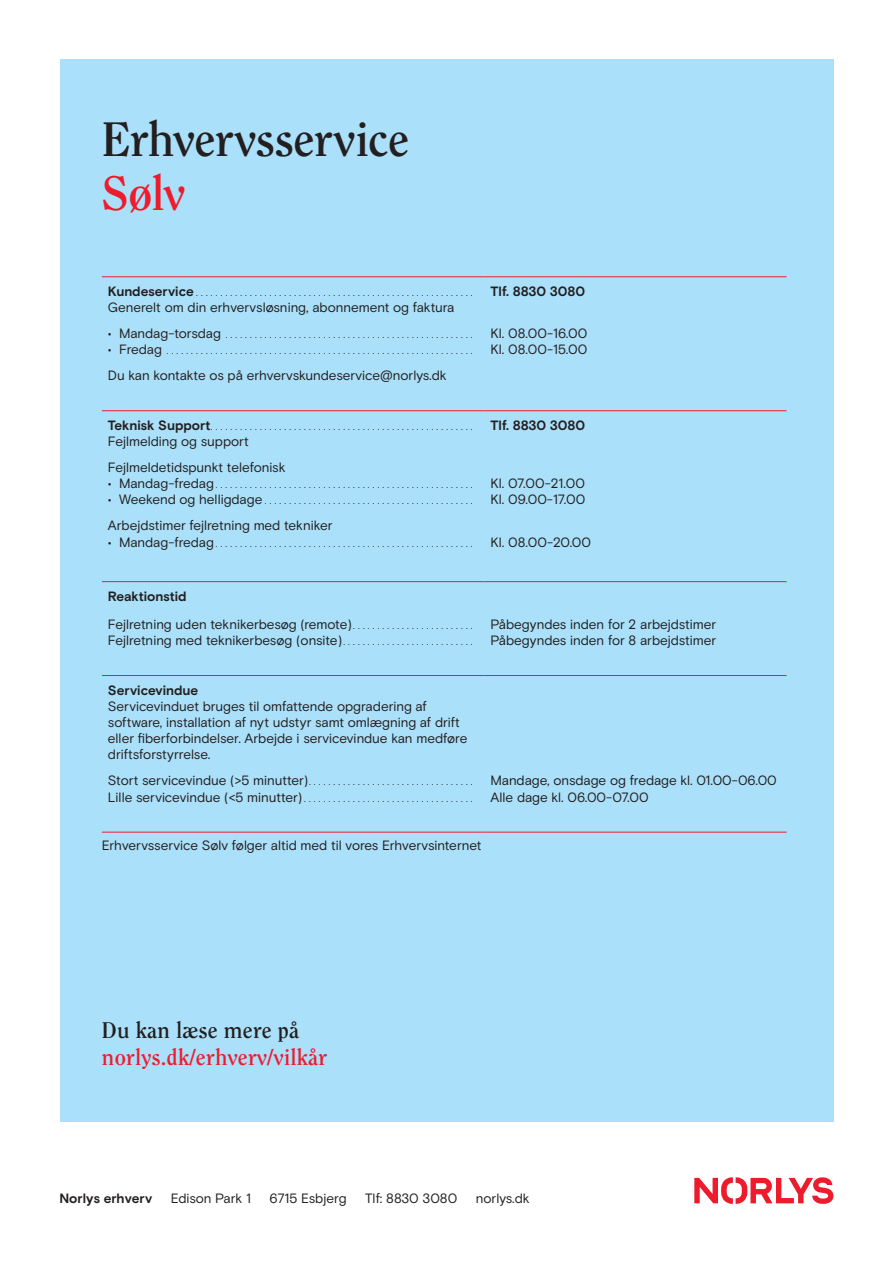
<style>
.page{position:relative;width:893px;height:1263px;background:#fff}
.page>*{position:absolute;margin:0;border:0;box-sizing:border-box;transform-origin:0 0}
.t1{font:700 48px/54px "Clearface ITC Pro";letter-spacing:-.01em;color:#231f20}
.t2{font:700 22.5px "Clearface ITC Pro";letter-spacing:.01em;color:#ee1b2d}
.t3{font:700 22.5px "Clearface ITC Pro";letter-spacing:.01em;color:#231f20}
.t4{font:13.5px/16.2px "Basis Grotesque Pro";color:#231f20}
.t5{font:700 13.5px "Basis Grotesque Pro";color:#231f20}
.t6{font:9px "Basis Grotesque Pro";color:#231f20}
.s1{color:#ee1b2d}
.s2{font-weight:700;font-size:13.5px}
.s3{font-size:13.5px}
.s4{font-size:9px}
</style>
<div class="page">
<svg style="left:694px;top:1177px;width:139px;height:27px"></svg>
<div style="left:60px;top:60px;width:773px;height:1062px;background:#aae0f9"></div>
<hr style="left:102px;top:276px;width:383px;height:1px;background:#ee1b2d">
<hr style="left:485px;top:276px;width:301px;height:1px;background:#ee1b2d">
<hr style="left:102px;top:410px;width:383px;height:1px;background:#ee1b2d">
<hr style="left:485px;top:410px;width:301px;height:1px;background:#ee1b2d">
<hr style="left:102px;top:581px;width:383px;height:1px;background:#ee1b2d">
<hr style="left:485px;top:581px;width:301px;height:1px;background:#ee1b2d">
<hr style="left:102px;top:675px;width:383px;height:1px;background:#ee1b2d">
<hr style="left:485px;top:675px;width:301px;height:1px;background:#ee1b2d">
<hr style="left:102px;top:832px;width:383px;height:1px;background:#ee1b2d">
<hr style="left:485px;top:832px;width:301px;height:1px;background:#ee1b2d">
<p class="t1" style="left:102px;top:112px;width:309px">Erhvervsservice<br><span class="s1">Sølv</span></p>
<p class="t6" style="left:108px;top:287px;width:361px"><span class="s2">Kundeservice</span> . . . . . . . . . . . . . . . . . . . . . . . . . . . . . . . . . . . . . . . . . . . . . . . . . . . . . . . .</p>
<p class="t4" style="left:108px;top:299px;width:348px">Generelt om din erhvervsløsning, abonnement og faktura</p>
<p class="t6" style="left:108px;top:330px;width:361px"><span class="s3">• Mandag-torsdag</span> . . . . . . . . . . . . . . . . . . . . . . . . . . . . . . . . . . . . . . . . . . . . . . . . . .</p>
<p class="t6" style="left:108px;top:346px;width:361px"><span class="s3">• Fredag</span> . . . . . . . . . . . . . . . . . . . . . . . . . . . . . . . . . . . . . . . . . . . . . . . . . . . . . . . . . . . . . .</p>
<p class="t4" style="left:108px;top:368px;width:340px">Du kan kontakte os på erhvervskundeservice@norlys.dk</p>
<p class="t6" style="left:108px;top:421px;width:361px"><span class="s2">Teknisk Support</span> . . . . . . . . . . . . . . . . . . . . . . . . . . . . . . . . . . . . . . . . . . . . . . . . . . . . .</p>
<p class="t4" style="left:108px;top:433px;width:142px">Fejlmelding og support</p>
<p class="t4" style="left:108px;top:459px;width:179px">Fejlmeldetidspunkt telefonisk</p>
<p class="t6" style="left:108px;top:480px;width:361px"><span class="s3">• Mandag-fredag</span> . . . . . . . . . . . . . . . . . . . . . . . . . . . . . . . . . . . . . . . . . . . . . . . . . . . .</p>
<p class="t6" style="left:108px;top:496px;width:361px"><span class="s3">• Weekend og helligdage</span> . . . . . . . . . . . . . . . . . . . . . . . . . . . . . . . . . . . . . . . . . .</p>
<p class="t5" style="left:491px;top:283px;width:96px">Tlf. 8830 3080</p>
<p class="t4" style="left:491px;top:325px;width:98px">Kl. 08.00-16.00</p>
<p class="t4" style="left:491px;top:342px;width:98px">Kl. 08.00-15.00</p>
<p class="t5" style="left:491px;top:417px;width:96px">Tlf. 8830 3080</p>
<p class="t4" style="left:491px;top:476px;width:96px">Kl. 07.00-21.00</p>
<p class="t4" style="left:491px;top:492px;width:96px">Kl. 09.00-17.00</p>
<p class="t4" style="left:108px;top:518px;width:226px">Arbejdstimer fejlretning med tekniker</p>
<p class="t6" style="left:108px;top:538px;width:361px"><span class="s3">• Mandag-fredag</span> . . . . . . . . . . . . . . . . . . . . . . . . . . . . . . . . . . . . . . . . . . . . . . . . . . . .</p>
<p class="t4" style="left:491px;top:534px;width:102px">Kl. 08.00-20.00</p>
<p class="t5" style="left:108px;top:588px;width:80px">Reaktionstid</p>
<p class="t4" style="left:108px;top:616px;width:361px">Fejlretning uden teknikerbesøg (remote) <span class="s4">. . . . . . . . . . . . . . . . . . . . . . . .</span></p>
<p class="t4" style="left:108px;top:632px;width:361px">Fejlretning med teknikerbesøg (onsite) <span class="s4">. . . . . . . . . . . . . . . . . . . . . . . . . .</span></p>
<p class="t4" style="left:491px;top:616px;width:227px">Påbegyndes inden for 2 arbejdstimer</p>
<p class="t4" style="left:491px;top:632px;width:227px">Påbegyndes inden for 8 arbejdstimer</p>
<p class="t5" style="left:108px;top:682px;width:92px">Servicevindue</p>
<p class="t4" style="left:108px;top:698px;width:361px">Servicevinduet bruges til omfattende opgradering af software, installation af nyt udstyr samt omlægning af drift eller fiberforbindelser. Arbejde i servicevindue kan medføre driftsforstyrrelse.</p>
<p class="t6" style="left:108px;top:777px;width:361px"><span class="s3">Stort servicevindue (&gt;5 minutter)</span> . . . . . . . . . . . . . . . . . . . . . . . . . . . . . . . . .</p>
<p class="t6" style="left:108px;top:793px;width:361px"><span class="s3">Lille servicevindue (&lt;5 minutter)</span> . . . . . . . . . . . . . . . . . . . . . . . . . . . . . . . . . .</p>
<p class="t4" style="left:491px;top:773px;width:288px">Mandage, onsdage og fredage kl. 01.00-06.00</p>
<p class="t4" style="left:491px;top:789px;width:160px">Alle dage kl. 06.00-07.00</p>
<p class="t4" style="left:102px;top:837px;width:381px">Erhvervsservice Sølv følger altid med til vores Erhvervsinternet</p>
<p class="t3" style="left:102px;top:1016px;width:199px">Du kan læse mere på</p>
<p class="t2" style="left:102px;top:1043px;width:227px">norlys.dk/erhverv/vilkår</p>
<p class="t5" style="left:60px;top:1191px;width:94px">Norlys erhverv</p>
<p class="t4" style="left:171px;top:1191px;width:82px">Edison Park 1</p>
<p class="t4" style="left:270px;top:1191px;width:79px">6715 Esbjerg</p>
<p class="t4" style="left:365px;top:1191px;width:94px">Tlf: 8830 3080</p>
<p class="t4" style="left:476px;top:1191px;width:55px">norlys.dk</p>
</div>
